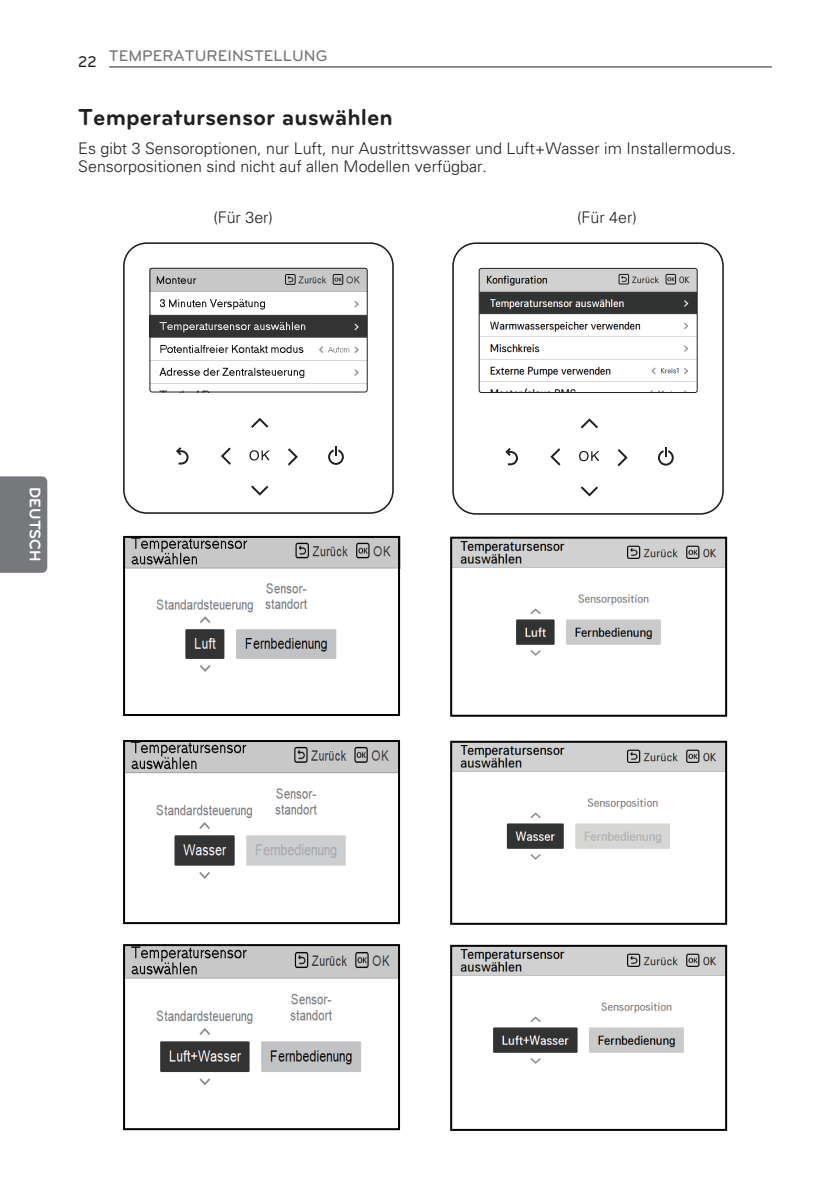
<style>
.page{position:relative;width:840px;height:1191px;background:#fff}
.page>*{position:absolute;margin:0;border:0;box-sizing:border-box;transform-origin:0 0}
.t1{font:700 24px "Bryant LG";color:#231f20}
.t2{font:300 16px/18px "Univers";color:#231f20}
.t3{font:500 16px "Bryant LG";color:#757679}
.t4{font:700 16px "Bryant LG";color:#fff}
.s1{color:#231f20}
</style>
<div class="page">
<hr style="left:109px;top:67px;width:662px;height:1px;background:#231f20">
<div style="left:0;top:476px;width:47px;height:97px;background:#76787b"></div>
<svg style="left:123px;top:242px;width:270px;height:272px"></svg>
<svg style="left:249px;top:450px;width:20px;height:10px"></svg>
<svg style="left:176px;top:447px;width:12px;height:17px"></svg>
<svg style="left:221px;top:447px;width:10px;height:18px"></svg>
<svg style="left:251px;top:418px;width:17px;height:10px"></svg>
<svg style="left:251px;top:485px;width:17px;height:10px"></svg>
<svg style="left:287px;top:448px;width:11px;height:17px"></svg>
<svg style="left:328px;top:446px;width:15px;height:19px"></svg>
<svg style="left:123px;top:536px;width:277px;height:180px"></svg>
<svg style="left:123px;top:740px;width:277px;height:184px"></svg>
<svg style="left:123px;top:944px;width:277px;height:186px"></svg>
<svg style="left:452px;top:242px;width:271px;height:273px"></svg>
<svg style="left:578px;top:451px;width:21px;height:10px"></svg>
<svg style="left:505px;top:448px;width:12px;height:17px"></svg>
<svg style="left:550px;top:448px;width:10px;height:17px"></svg>
<svg style="left:580px;top:418px;width:17px;height:10px"></svg>
<svg style="left:580px;top:486px;width:17px;height:10px"></svg>
<svg style="left:617px;top:449px;width:10px;height:17px"></svg>
<svg style="left:657px;top:447px;width:16px;height:18px"></svg>
<svg style="left:478px;top:268px;width:219px;height:125px"></svg>
<svg style="left:450px;top:536px;width:276px;height:180px"></svg>
<svg style="left:450px;top:740px;width:276px;height:184px"></svg>
<svg style="left:450px;top:944px;width:276px;height:186px"></svg>
<p class="t3" style="left:78px;top:47px;width:250px"><span class="s1">22</span> TEMPERATUREINSTELLUNG</p>
<h1 class="t1" style="left:78px;top:108px;width:316px">Temperatursensor auswählen</h1>
<p class="t2" style="left:78px;top:141px;width:658px">Es gibt 3 Sensoroptionen, nur Luft, nur Austrittswasser und Luft+Wasser im Installermodus.<br>Sensorpositionen sind nicht auf allen Modellen verfügbar.</p>
<p class="t2" style="left:213px;top:209px;width:61px">(Für 3er)</p>
<p class="t2" style="left:577px;top:209px;width:61px">(Für 4er)</p>
<p class="t4" style="left:41px;top:487px;width:76px;rotate:90deg">DEUTSCH</p>
</div>
